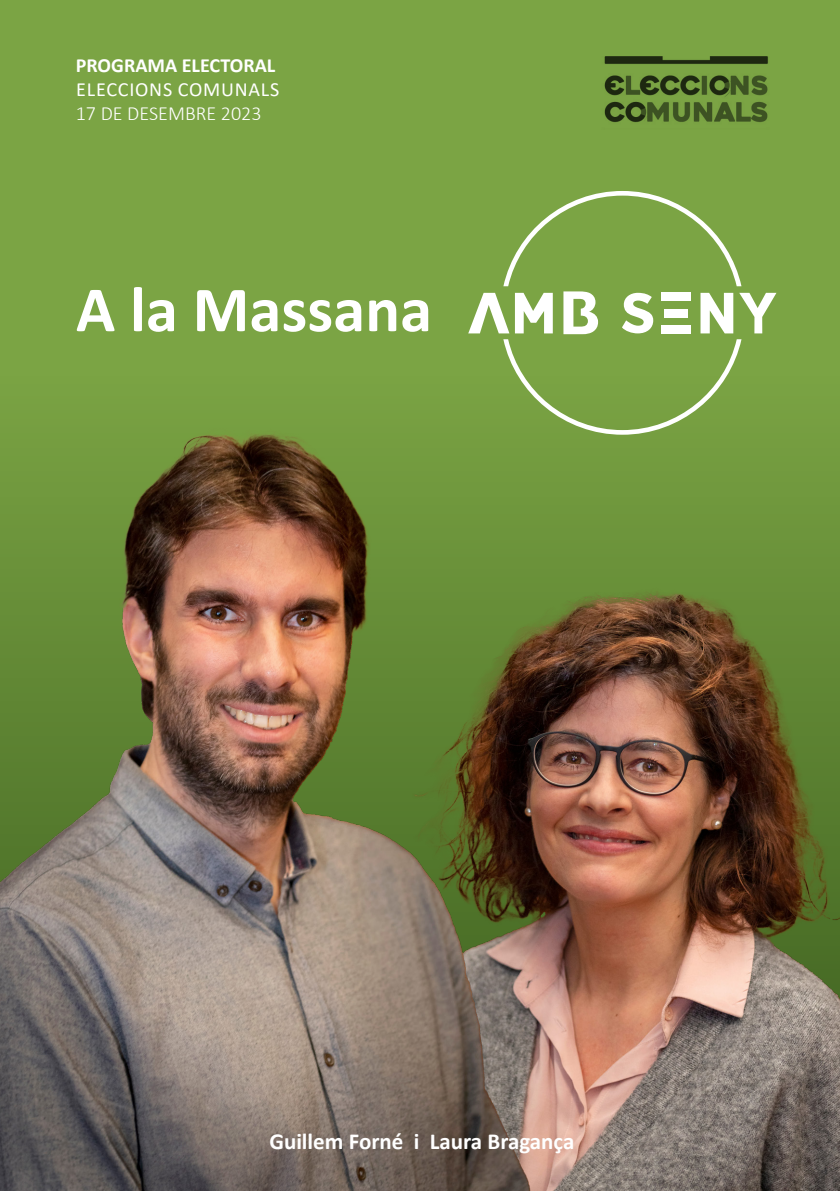
<style>
.page{position:relative;width:840px;height:1191px;background:#fff}
.page>*{position:absolute;margin:0;border:0;box-sizing:border-box;transform-origin:0 0}
.t1{font:700 64.8px "Calibri";color:#fff}
.t2{font:700 23px "Calibri";color:#fff}
.t3{font:700 20px "Calibri";color:#fff}
.t4{font:20px "Calibri";letter-spacing:.04em;color:#fff}
.t5{font:300 20px "Calibri";color:#fff}
</style>
<div class="page">
<div style="left:0;top:0;width:839px;height:1191px;background:#7ba444"></div>
<img style="left:543px;top:535px;width:296px;height:656px">
<svg style="left:503px;top:191px;width:238px;height:244px"></svg>
<svg style="left:468px;top:293px;width:84px;height:40px"></svg>
<svg style="left:621px;top:293px;width:32px;height:40px"></svg>
<div style="left:660px;top:293px;width:30px;height:8px;background:#fff"></div>
<div style="left:660px;top:325px;width:30px;height:8px;background:#fff"></div>
<div style="left:664px;top:309px;width:23px;height:8px;background:#fff"></div>
<svg style="left:700px;top:293px;width:76px;height:40px"></svg>
<svg style="left:563px;top:291px;width:34px;height:43px"></svg>
<img style="left:604px;top:57px;width:164px;height:66px">
<img style="left:0;top:394px;width:543px;height:797px">
<p class="t3" style="left:76px;top:51px;width:201px">PROGRAMA ELECTORAL</p>
<p class="t4" style="left:76px;top:75px;width:205px">ELECCIONS COMUNALS</p>
<p class="t5" style="left:76px;top:101px;width:187px">17 DE DESEMBRE 2023</p>
<p class="t1" style="left:76px;top:264px;width:357px">A la Massana</p>
<p class="t2" style="left:269px;top:1124px;width:306px">Guillem Forné i Laura Bragança</p>
</div>
